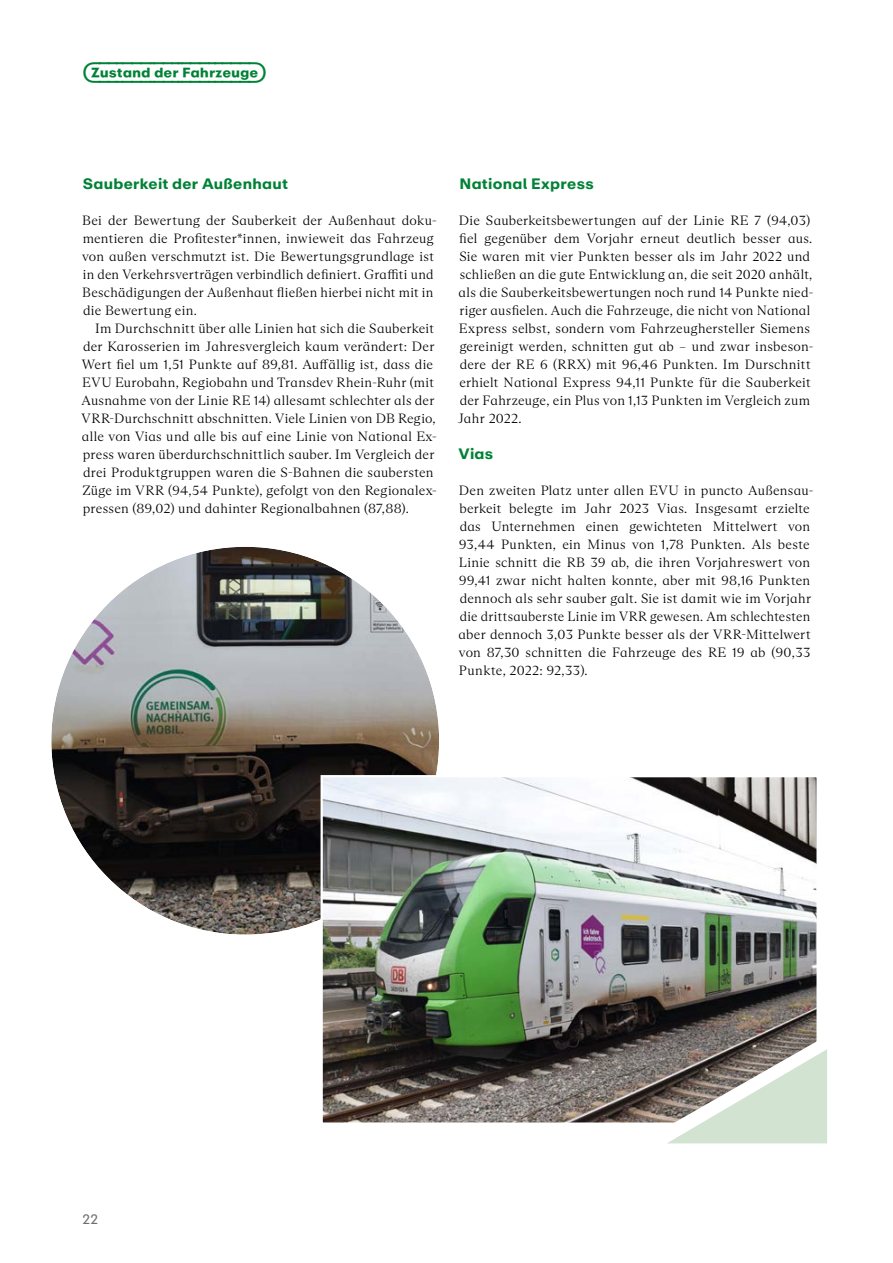
<style>
.page{position:relative;width:893px;height:1263px;background:#fff}
.page>*{position:absolute;margin:0;border:0;box-sizing:border-box;transform-origin:0 0}
.Kategorie{font:700 24px "ABC Repro";letter-spacing:-.005em;color:#008236}
.Subheadline{font:700 15px "ABC Repro";letter-spacing:.02em;color:#008236}
.Copy_ohne_Einzug{font:300 13.5px/18px "ABC Arizona Text";letter-spacing:.015em;color:#000}
.Copy_mit_Einzug{font:300 13.5px/18px "ABC Arizona Text";letter-spacing:.015em;color:#000}
.Seitenzahl{font:13.5px "ABC Repro";color:#6e6e6e}
</style>
<div class="page">
<img style="left:51px;top:547px;width:388px;height:388px;border-radius:194px">
<img style="left:319px;top:774px;width:498px;height:349px">
<svg style="left:638px;top:1035px;width:189px;height:108px;background:#aaaca2"></svg>
<p class="Kategorie" style="left:83px;top:57px;width:186px">Zustand der Fahrzeuge</p>
<p class="Subheadline" style="left:83px;top:174px;width:207px">Sauberkeit der Außenhaut</p>
<p class="Copy_ohne_Einzug" style="left:82px;top:212px;width:357px">Bei der Bewertung der Sauberkeit der Außenhaut doku&shy;mentieren die Profitester*innen, inwieweit das Fahrzeug von außen verschmutzt ist. Die Bewertungsgrundlage ist in den Verkehrsverträgen verbindlich definiert. Graffiti und Beschädigungen der Außenhaut fließen hierbei nicht mit in die Bewertung ein.</p>
<p class="Copy_mit_Einzug" style="left:82px;top:320px;width:357px;text-indent:14px">Im Durchschnitt über alle Linien hat sich die Sauberkeit der Karosserien im Jahresvergleich kaum verändert: Der Wert fiel um 1,51 Punkte auf 89,81. Auffällig ist, dass die EVU Eurobahn, Regiobahn und Transdev Rhein-Ruhr (mit Ausnahme von der Linie RE 14) allesamt schlechter als der VRR-Durchschnitt abschnitten. Viele Linien von DB Regio, alle von Vias und alle bis auf eine Linie von National Ex&shy;press waren überdurchschnittlich sauber. Im Vergleich der drei Produktgruppen waren die S-Bahnen die saubersten Züge im VRR (94,54 Punkte), gefolgt von den Regionalex&shy;pressen (89,02) und dahinter Regionalbahnen (87,88).</p>
<p class="Subheadline" style="left:459px;top:174px;width:136px">National Express</p>
<p class="Copy_ohne_Einzug" style="left:458px;top:212px;width:358px">Die Sauberkeitsbewertungen auf der Linie RE 7 (94,03) fiel gegenüber dem Vorjahr erneut deutlich besser aus.<br>Sie waren mit vier Punkten besser als im Jahr 2022 und schließen an die gute Entwicklung an, die seit 2020 anhält, als die Sauberkeitsbewertungen noch rund 14 Punkte nied&shy;riger ausfielen. Auch die Fahrzeuge, die nicht von National Express selbst, sondern vom Fahrzeughersteller Siemens gereinigt werden, schnitten gut ab – und zwar insbeson&shy;dere der RE 6 (RRX) mit 96,46 Punkten. Im Durschnitt erhielt National Express 94,11 Punkte für die Sauberkeit der Fahrzeuge, ein Plus von 1,13 Punkten im Vergleich zum Jahr 2022.</p>
<p class="Subheadline" style="left:458px;top:444px;width:36px">Vias</p>
<p class="Copy_ohne_Einzug" style="left:459px;top:482px;width:357px">Den zweiten Platz unter allen EVU in puncto Außensau&shy;berkeit belegte im Jahr 2023 Vias. Insgesamt erzielte das Unternehmen einen gewichteten Mittelwert von 93,44 Punkten, ein Minus von 1,78 Punkten. Als beste Linie schnitt die RB 39 ab, die ihren Vorjahreswert von 99,41 zwar nicht halten konnte, aber mit 98,16 Punkten dennoch als sehr sauber galt. Sie ist damit wie im Vorjahr die drittsauberste Linie im VRR gewesen. Am schlechtesten aber dennoch 3,03 Punkte besser als der VRR-Mittelwert von 87,30 schnitten die Fahrzeuge des RE 19 ab (90,33<br>Punkte, 2022: 92,33).</p>
<p class="Seitenzahl" style="left:83px;top:1211px;width:17px">22</p>
</div>
